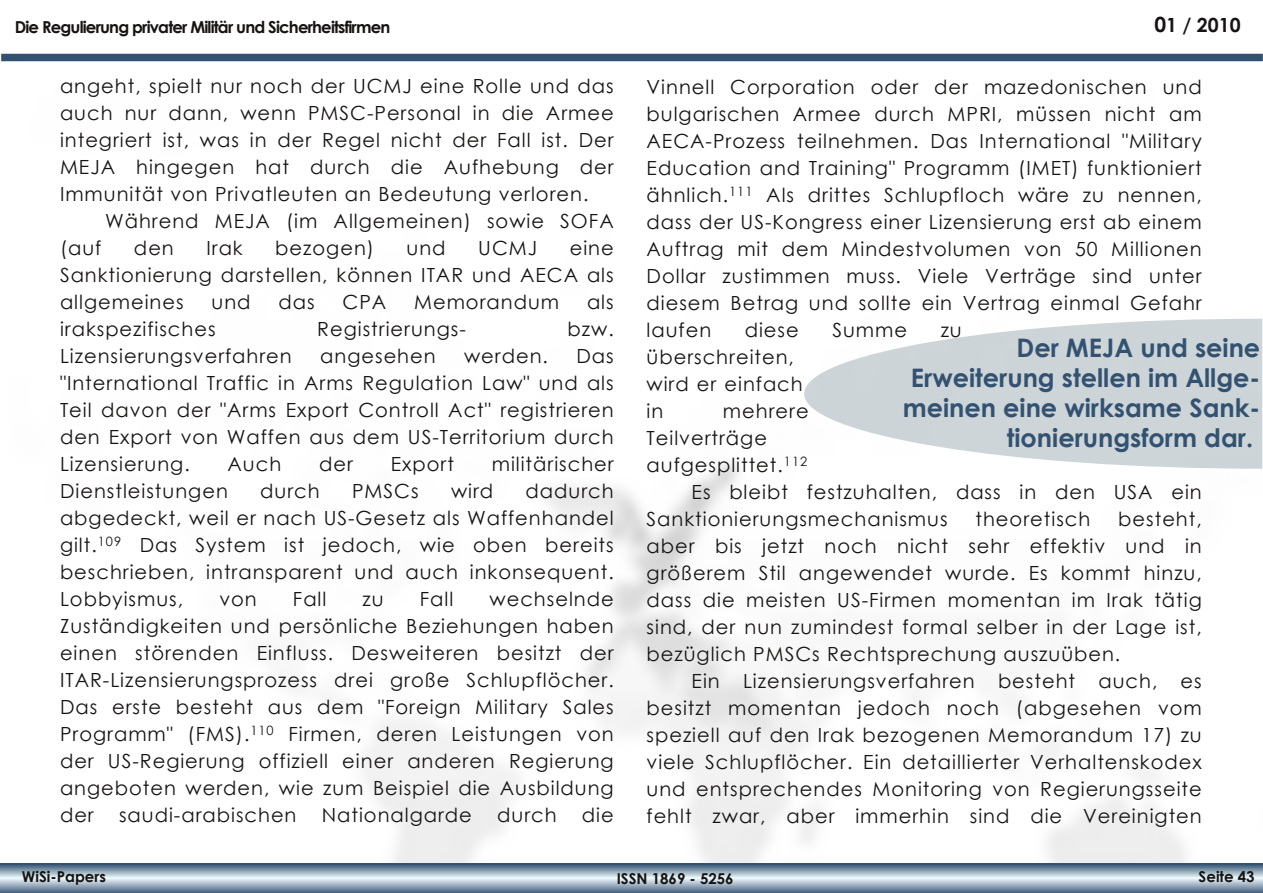
<style>
.page{position:relative;width:1263px;height:893px;background:#fff}
.page>*{position:absolute;margin:0;border:0;box-sizing:border-box;transform-origin:0 0}
.t1{font:700 25.5px/30px "Century Gothic";color:#335271;text-align:right}
.t2{font:19.5px/27px "Century Gothic";letter-spacing:.05em;color:#161413;text-align:justify}
.t3{font:700 19.5px "Century Gothic";color:#161413}
.t4{font:700 16.5px "Century Gothic";letter-spacing:-.05em;color:#161413}
.t5{font:700 15px "Century Gothic";color:#161413}
.s1{font-size:21px}
</style>
<div class="page">
<img style="left:7px;top:61px;width:1256px;height:803px">
<svg style="left:0;top:878px;width:1263px;height:15px;background:#99acbe"></svg>
<svg style="left:0;top:864px;width:1263px;height:14px;background:#8da5b5"></svg>
<div style="left:1px;top:54px;width:1262px;height:7px;background:#335271"></div>
<svg style="left:804px;top:319px;width:458px;height:150px;fill:#cdd5d8"></svg>
<p class="t4" style="left:15px;top:17px;width:377px">Die Regulierung privater Militär und Sicherheitsfirmen</p>
<p class="t2" style="left:60px;top:73px;width:555px">angeht, spielt nur noch der UCMJ eine Rolle und das auch nur dann, wenn PMSC-Personal in die Armee integriert ist, was in der Regel nicht der Fall ist. Der MEJA hingegen hat durch die Aufhebung der Immunität von Privatleuten an Bedeutung verloren.</p>
<p class="t2" style="left:105px;top:208px;width:510px">Während MEJA (im Allgemeinen) sowie SOFA</p>
<p class="t2" style="left:60px;top:235px;width:43px">(auf</p>
<p class="t2" style="left:134px;top:235px;width:41px">den</p>
<p class="t2" style="left:206px;top:235px;width:38px">Irak</p>
<p class="t2" style="left:275px;top:235px;width:100px">bezogen)</p>
<p class="t2" style="left:407px;top:235px;width:41px">und</p>
<p class="t2" style="left:478px;top:235px;width:60px">UCMJ</p>
<p class="t2" style="left:60px;top:235px;width:555px;text-indent:510px">eine Sanktionierung darstellen, können ITAR und AECA als allgemeines</p>
<p class="t2" style="left:212px;top:289px;width:41px">und</p>
<p class="t2" style="left:278px;top:289px;width:38px">das</p>
<p class="t2" style="left:342px;top:289px;width:45px">CPA</p>
<p class="t2" style="left:414px;top:289px;width:146px">Memorandum</p>
<p class="t2" style="left:587px;top:289px;width:28px">als</p>
<p class="t2" style="left:60px;top:316px;width:157px">irakspezifisches</p>
<p class="t2" style="left:317px;top:316px;width:150px">Registrierungs-</p>
<p class="t2" style="left:568px;top:316px;width:48px">bzw.</p>
<p class="t2" style="left:60px;top:343px;width:233px">Lizensierungsverfahren</p>
<p class="t2" style="left:320px;top:343px;width:117px">angesehen</p>
<p class="t2" style="left:464px;top:343px;width:85px">werden.</p>
<p class="t2" style="left:60px;top:343px;width:555px;text-indent:516px">Das "International Traffic in Arms Regulation Law" und als Teil davon der "Arms Export Controll Act" registrieren den Export von Waffen aus dem US-Territorium durch Lizensierung.</p>
<p class="t2" style="left:228px;top:451px;width:55px">Auch</p>
<p class="t2" style="left:319px;top:451px;width:35px">der</p>
<p class="t2" style="left:391px;top:451px;width:65px">Export</p>
<p class="t2" style="left:492px;top:451px;width:124px">militärischer</p>
<p class="t2" style="left:60px;top:478px;width:169px">Dienstleistungen</p>
<p class="t2" style="left:260px;top:478px;width:61px">durch</p>
<p class="t2" style="left:352px;top:478px;width:68px">PMSCs</p>
<p class="t2" style="left:451px;top:478px;width:44px">wird</p>
<p class="t2" style="left:60px;top:478px;width:555px;text-indent:466px">dadurch abgedeckt, weil er nach US-Gesetz als Waffenhandel gilt.<sup>109</sup> Das System ist jedoch, wie oben bereits beschrieben, intransparent und auch inkonsequent.<br>Lobbyismus,</p>
<p class="t2" style="left:60px;top:586px;width:555px;text-indent:429px">wechselnde Zuständigkeiten und persönliche Beziehungen haben einen störenden Einfluss. Desweiteren besitzt der ITAR-Lizensierungsprozess drei große Schlupflöcher.<br>Das erste besteht aus dem "Foreign Military Sales Programm" (FMS).<sup>110</sup> Firmen, deren Leistungen von der US-Regierung offiziell einer anderen Regierung angeboten werden, wie zum Beispiel die Ausbildung der</p>
<p class="t2" style="left:219px;top:586px;width:39px">von</p>
<p class="t2" style="left:293px;top:586px;width:35px">Fall</p>
<p class="t2" style="left:363px;top:586px;width:23px">zu</p>
<p class="t2" style="left:420px;top:586px;width:35px">Fall</p>
<p class="t2" style="left:119px;top:802px;width:179px">saudi-arabischen</p>
<p class="t2" style="left:322px;top:802px;width:152px">Nationalgarde</p>
<p class="t2" style="left:497px;top:802px;width:61px">durch</p>
<p class="t2" style="left:582px;top:802px;width:33px">die</p>
<p class="t3" style="left:1154px;top:14px;width:88px"><span class="s1">0</span>1 / 2010</p>
<p class="t2" style="left:646px;top:74px;width:557px">Vinnell Corporation oder der mazedonischen und bulgarischen Armee durch MPRI, müssen nicht am AECA-Prozess teilnehmen. Das International "Military Education and Training" Programm (IMET) funktioniert ähnlich.<sup>111</sup> Als drittes Schlupfloch wäre zu nennen, dass der US-Kongress einer Lizensierung erst ab einem Auftrag mit dem Mindestvolumen von 50 Millionen Dollar zustimmen muss. Viele Verträge sind unter diesem Betrag und sollte ein Vertrag einmal Gefahr laufen</p>
<p class="t2" style="left:745px;top:317px;width:56px">diese</p>
<p class="t2" style="left:832px;top:317px;width:76px">Summe</p>
<p class="t2" style="left:941px;top:317px;width:23px">zu</p>
<p class="t2" style="left:646px;top:344px;width:158px;text-align:left">überschreiten, wird er einfach in</p>
<h1 class="t1" style="left:903px;top:334px;width:359px">Der MEJA und seine<br>Erweiterung stellen im Allge&shy;meinen eine wirksame Sank&shy;tionierungsform dar.</h1>
<p class="t2" style="left:723px;top:398px;width:87px">mehrere</p>
<p class="t2" style="left:646px;top:425px;width:122px">Teilverträge</p>
<p class="t2" style="left:646px;top:452px;width:162px">aufgesplittet.<sup>112</sup></p>
<p class="t2" style="left:692px;top:479px;width:512px">Es bleibt festzuhalten, dass in den USA ein</p>
<p class="t2" style="left:646px;top:506px;width:303px">Sanktionierungsmechanismus</p>
<p class="t2" style="left:975px;top:506px;width:116px">theoretisch</p>
<p class="t2" style="left:646px;top:506px;width:557px;text-indent:472px">besteht, aber bis jetzt noch nicht sehr effektiv und in größerem Stil angewendet wurde. Es kommt hinzu, dass die meisten US-Firmen momentan im Irak tätig sind, der nun zumindest formal selber in der Lage ist, bezüglich PMSCs Rechtsprechung auszuüben.</p>
<p class="t2" style="left:646px;top:668px;width:557px;text-indent:45px">Ein Lizensierungsverfahren besteht auch, es besitzt momentan jedoch noch (abgesehen vom speziell auf den Irak bezogenen Memorandum 17) zu viele Schlupflöcher. Ein detaillierter Verhaltenskodex und entsprechendes Monitoring von Regierungsseite fehlt zwar, aber immerhin sind die Vereinigten</p>
<p class="t5" style="left:22px;top:868px;width:85px">WiSi-Papers</p>
<p class="t5" style="left:617px;top:870px;width:118px">ISSN 1869 - 5256</p>
<p class="t5" style="left:1198px;top:868px;width:58px">Seite 43</p>
</div>
